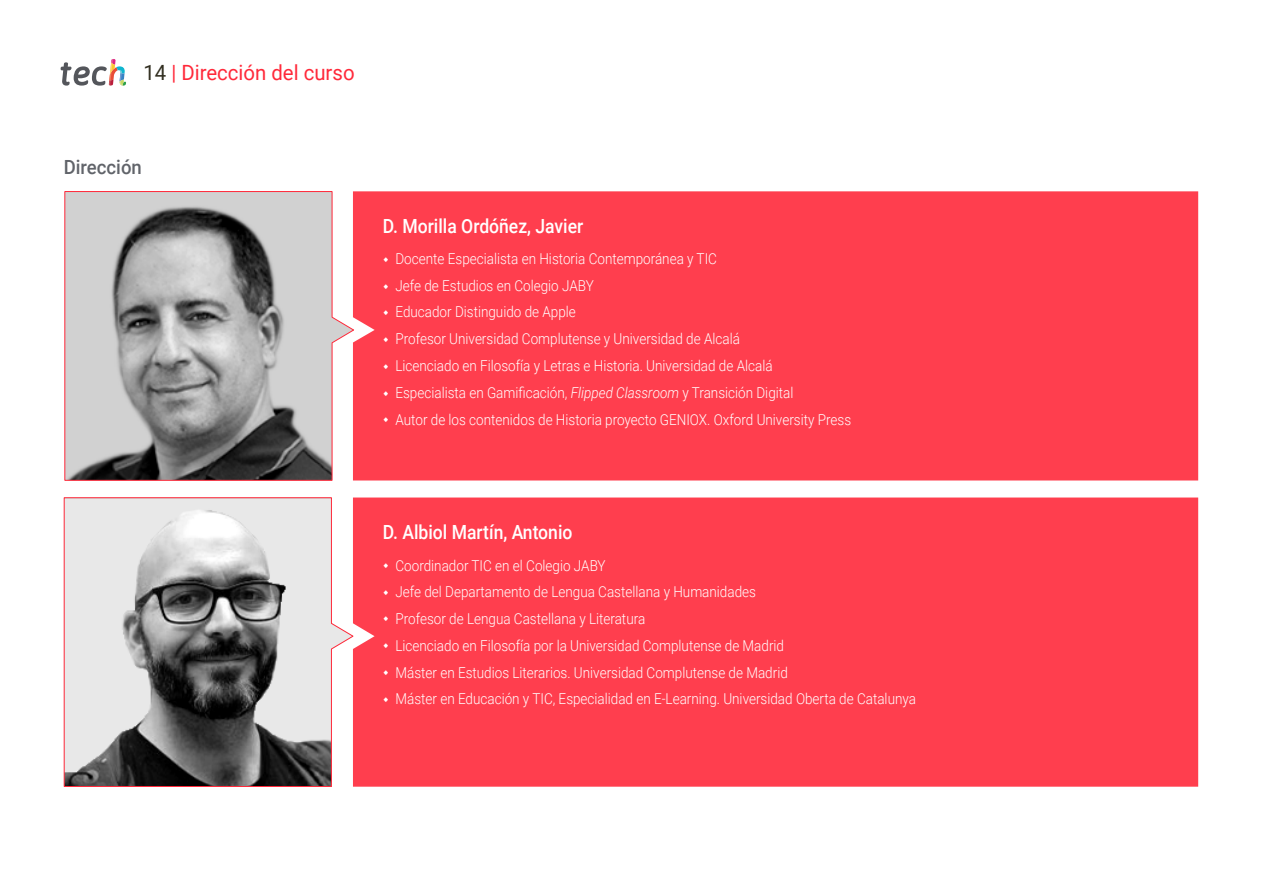
<style>
.page{position:relative;width:1263px;height:893px;background:#fff}
.page>*{position:absolute;margin:0;border:0;box-sizing:border-box;transform-origin:0 0}
.t1{font:21px "Roboto";color:#ff293a}
.t2{font:500 19.5px "Roboto";color:#fff;scale:.9 1}
.t3{font:500 19.5px "Roboto";color:#61646a;scale:.95 1}
.t4{font:300 15px/26.8px "Roboto";color:#fff;scale:.9 1}
.s1{color:#312e20}
.s2{font-style:italic}
</style>
<div class="page">
<div style="left:354px;top:191px;width:844px;height:289px;background:#ff3e4e"></div>
<div style="left:354px;top:497px;width:844px;height:290px;background:#ff3e4e"></div>
<svg style="left:64px;top:191px;width:290px;height:290px;background:#aaa7a7"></svg>
<svg style="left:64px;top:497px;width:290px;height:290px;background:#aca9a9"></svg>
<svg style="left:61px;top:59px;width:65px;height:27px"></svg>
<svg style="left:384px;top:257px;width:4px;height:5px"></svg>
<svg style="left:384px;top:284px;width:4px;height:5px"></svg>
<svg style="left:384px;top:310px;width:4px;height:5px"></svg>
<svg style="left:384px;top:337px;width:4px;height:5px"></svg>
<svg style="left:384px;top:364px;width:4px;height:5px"></svg>
<svg style="left:384px;top:391px;width:4px;height:5px"></svg>
<svg style="left:384px;top:417px;width:4px;height:5px"></svg>
<svg style="left:384px;top:563px;width:4px;height:5px"></svg>
<svg style="left:384px;top:590px;width:4px;height:5px"></svg>
<svg style="left:384px;top:616px;width:4px;height:5px"></svg>
<svg style="left:384px;top:643px;width:4px;height:5px"></svg>
<svg style="left:384px;top:670px;width:4px;height:5px"></svg>
<svg style="left:384px;top:697px;width:4px;height:5px"></svg>
<h1 class="t1" style="left:144px;top:57px;width:213px"><span class="s1">14</span> | Dirección del curso</h1>
<h2 class="t3" style="left:64px;top:154px;width:84px">Dirección</h2>
<h2 class="t2" style="left:383px;top:212px;width:224px">D. Morilla Ordóñez, Javier</h2>
<p class="t4" style="left:395px;top:244px;width:508px">Docente Especialista en Historia Contemporánea y TIC<br>Jefe de Estudios en Colegio JABY<br>Educador Distinguido de Apple<br>Profesor Universidad Complutense y Universidad de Alcalá<br>Licenciado en Filosofía y Letras e Historia. Universidad de Alcalá<br>Especialista en Gamificación, <span class="s2">Flipped Classroom</span> y Transición Digital<br>Autor de los contenidos de Historia proyecto GENIOX. Oxford University Press</p>
<h2 class="t2" style="left:383px;top:518px;width:212px">D. Albiol Martín, Antonio</h2>
<p class="t4" style="left:395px;top:551px;width:580px">Coordinador TIC en el Colegio JABY<br>Jefe del Departamento de Lengua Castellana y Humanidades<br>Profesor de Lengua Castellana y Literatura<br>Licenciado en Filosofía por la Universidad Complutense de Madrid<br>Máster en Estudios Literarios. Universidad Complutense de Madrid<br>Máster en Educación y TIC, Especialidad en E-Learning. Universidad Oberta de Catalunya</p>
</div>
